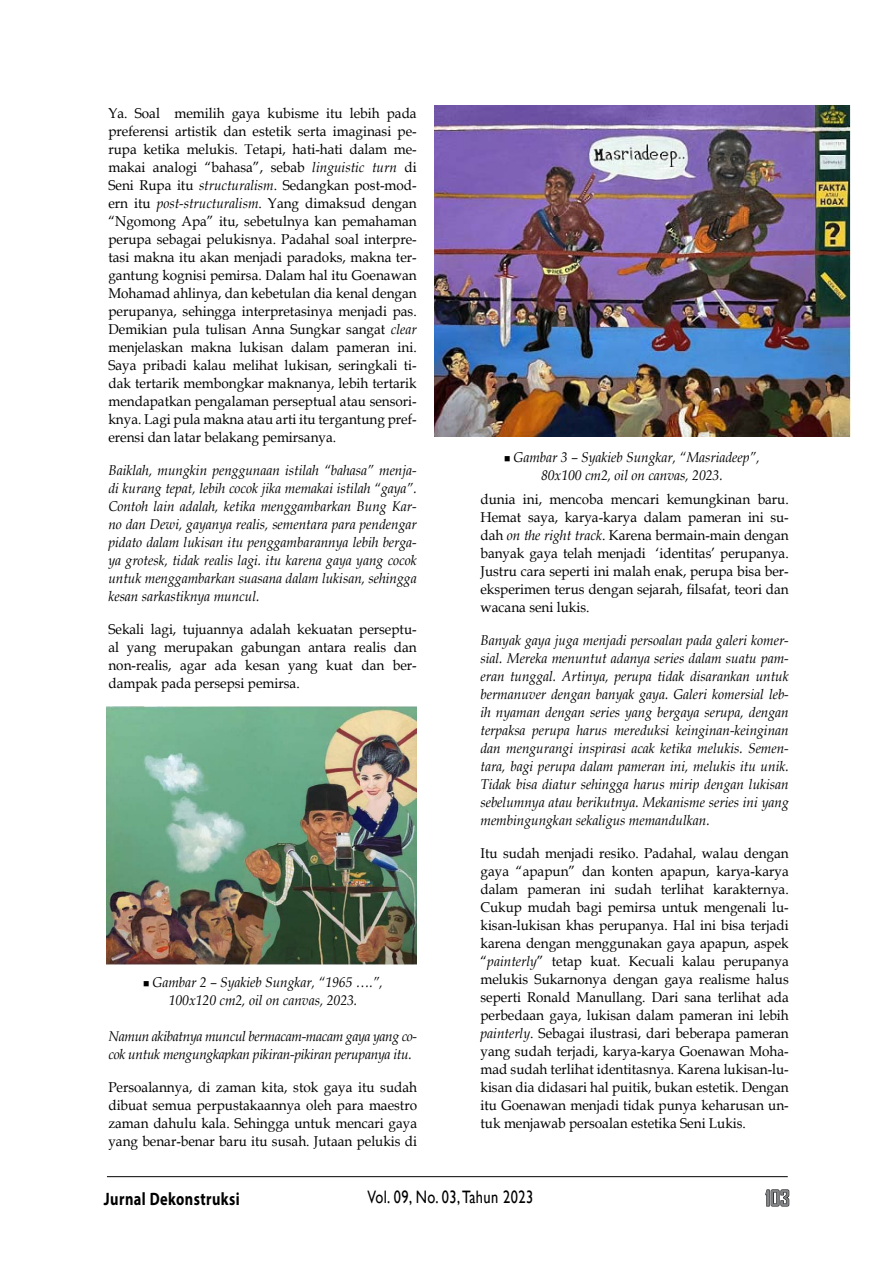
<style>
.page{position:relative;width:893px;height:1263px;background:#fff}
.page>*{position:absolute;margin:0;border:0;box-sizing:border-box;transform-origin:0 0}
.t1{font:700 21px "Agency FB";color:#808285}
.t2{font:18px "Gill Sans";letter-spacing:.03em;color:#000;scale:.8 1}
.t3{font:700 18px "Myriad Pro";letter-spacing:.03em;color:#000;scale:.8 1}
.t4{font:14.25px/18px "Book Antiqua";color:#000;text-align:justify;scale:.95 1}
.t5{font:italic 14.25px/18px "Book Antiqua";color:#000;text-align:justify;scale:.95 1}
.t6{font:italic 14.25px/18px "Book Antiqua";letter-spacing:-.02em;color:#000;scale:.95 1}
.s1{font-style:italic}
</style>
<div class="page">
<svg style="left:765px;top:1189px;width:24px;height:18px"></svg>
<hr style="left:107px;top:1176px;width:681px;height:1px;background:#000">
<img style="left:107px;top:706px;width:309px;height:259px">
<img style="left:434px;top:106px;width:416px;height:330px">
<p class="t4" style="left:108px;top:104px;width:326px">Ya. Soal memilih gaya kubisme itu lebih pada preferensi artistik dan estetik serta imaginasi pe&shy;rupa ketika melukis. Tetapi, hati-hati dalam me&shy;makai analogi “bahasa”, sebab <span class="s1">linguistic turn</span> di Seni Rupa itu <span class="s1">structuralism</span>. Sedangkan post-mod&shy;ern itu <span class="s1">post-structuralism</span>. Yang dimaksud dengan “Ngomong Apa” itu, sebetulnya kan pemahaman perupa sebagai pelukisnya. Padahal soal interpre&shy;tasi makna itu akan menjadi paradoks, makna ter&shy;gantung kognisi pemirsa. Dalam hal itu Goenawan Mohamad ahlinya, dan kebetulan dia kenal dengan perupanya, sehingga interpretasinya menjadi pas.<br>Demikian pula tulisan Anna Sungkar sangat <span class="s1">clear </span>menjelaskan makna lukisan dalam pameran ini.<br>Saya pribadi kalau melihat lukisan, seringkali ti&shy;dak tertarik membongkar maknanya, lebih tertarik mendapatkan pengalaman perseptual atau sensori&shy;knya. Lagi pula makna atau arti itu tergantung pref&shy;erensi dan latar belakang pemirsanya.</p>
<p class="t5" style="left:108px;top:461px;width:326px">Baiklah, mungkin penggunaan istilah “bahasa” menja&shy;di kurang tepat, lebih cocok jika memakai istilah “gaya”.<br>Contoh lain adalah, ketika menggambarkan Bung Kar&shy;no dan Dewi, gayanya realis, sementara para pendengar pidato dalam lukisan itu penggambarannya lebih berga&shy;ya grotesk, tidak realis lagi. itu karena gaya yang cocok untuk menggambarkan suasana dalam lukisan, sehingga kesan sarkastiknya muncul.</p>
<p class="t4" style="left:108px;top:620px;width:326px">Sekali lagi, tujuannya adalah kekuatan perseptu&shy;al yang merupakan gabungan antara realis dan non-realis, agar ada kesan yang kuat dan ber&shy;dampak pada persepsi pemirsa.</p>
<p class="t5" style="left:143px;top:972px;width:254px;text-align:center">■ Gambar 2 – Syakieb Sungkar, “1965 ….”,<br>100x120 cm2, oil on canvas, 2023.</p>
<p class="t6" style="left:108px;top:1026px;width:326px">Namun akibatnya muncul bermacam-macam gaya yang co&shy;cok untuk mengungkapkan pikiran-pikiran perupanya itu.</p>
<p class="t4" style="left:108px;top:1077px;width:326px">Persoalannya, di zaman kita, stok gaya itu sudah dibuat semua perpustakaannya oleh para maestro zaman dahulu kala. Sehingga untuk mencari gaya yang benar-benar baru itu susah. Jutaan pelukis di</p>
<p class="t5" style="left:504px;top:447px;width:271px;text-align:center">■ Gambar 3 – Syakieb Sungkar, “Masriadeep”,<br>80x100 cm2, oil on canvas, 2023.</p>
<p class="t4" style="left:480px;top:489px;width:326px">dunia ini, mencoba mencari kemungkinan baru.<br>Hemat saya, karya-karya dalam pameran ini su&shy;dah <span class="s1">on the right track</span>. Karena bermain-main dengan banyak gaya telah menjadi ‘identitas’ perupanya.<br>Justru cara seperti ini malah enak, perupa bisa ber&shy;eksperimen terus dengan sejarah, filsafat, teori dan wacana seni lukis.</p>
<p class="t5" style="left:480px;top:630px;width:326px">Banyak gaya juga menjadi persoalan pada galeri komer&shy;sial. Mereka menuntut adanya series dalam suatu pam&shy;eran tunggal. Artinya, perupa tidak disarankan untuk bermanuver dengan banyak gaya. Galeri komersial leb&shy;ih nyaman dengan series yang bergaya serupa, dengan terpaksa perupa harus mereduksi keinginan-keinginan dan mengurangi inspirasi acak ketika melukis. Semen&shy;tara, bagi perupa dalam pameran ini, melukis itu unik.<br>Tidak bisa diatur sehingga harus mirip dengan lukisan sebelumnya atau berikutnya. Mekanisme series ini yang membingungkan sekaligus memandulkan.</p>
<p class="t4" style="left:480px;top:843px;width:326px">Itu sudah menjadi resiko. Padahal, walau dengan gaya “apapun” dan konten apapun, karya-karya dalam pameran ini sudah terlihat karakternya.<br>Cukup mudah bagi pemirsa untuk mengenali lu&shy;kisan-lukisan khas perupanya. Hal ini bisa terjadi karena dengan menggunakan gaya apapun, aspek “<span class="s1">painterly</span>” tetap kuat. Kecuali kalau perupanya melukis Sukarnonya dengan gaya realisme halus seperti Ronald Manullang. Dari sana terlihat ada perbedaan gaya, lukisan dalam pameran ini lebih <span class="s1">painterly</span>. Sebagai ilustrasi, dari beberapa pameran yang sudah terjadi, karya-karya Goenawan Moha&shy;mad sudah terlihat identitasnya. Karena lukisan-lu&shy;kisan dia didasari hal puitik, bukan estetik. Dengan itu Goenawan menjadi tidak punya keharusan un&shy;tuk menjawab persoalan estetika Seni Lukis.</p>
<p class="t3" style="left:104px;top:1187px;width:171px">Jurnal Dekonstruksi</p>
<p class="t2" style="left:368px;top:1186px;width:209px">Vol. 09, No. 03, Tahun 2023</p>
<h1 class="t1" style="left:765px;top:1185px;width:26px">103</h1>
</div>
